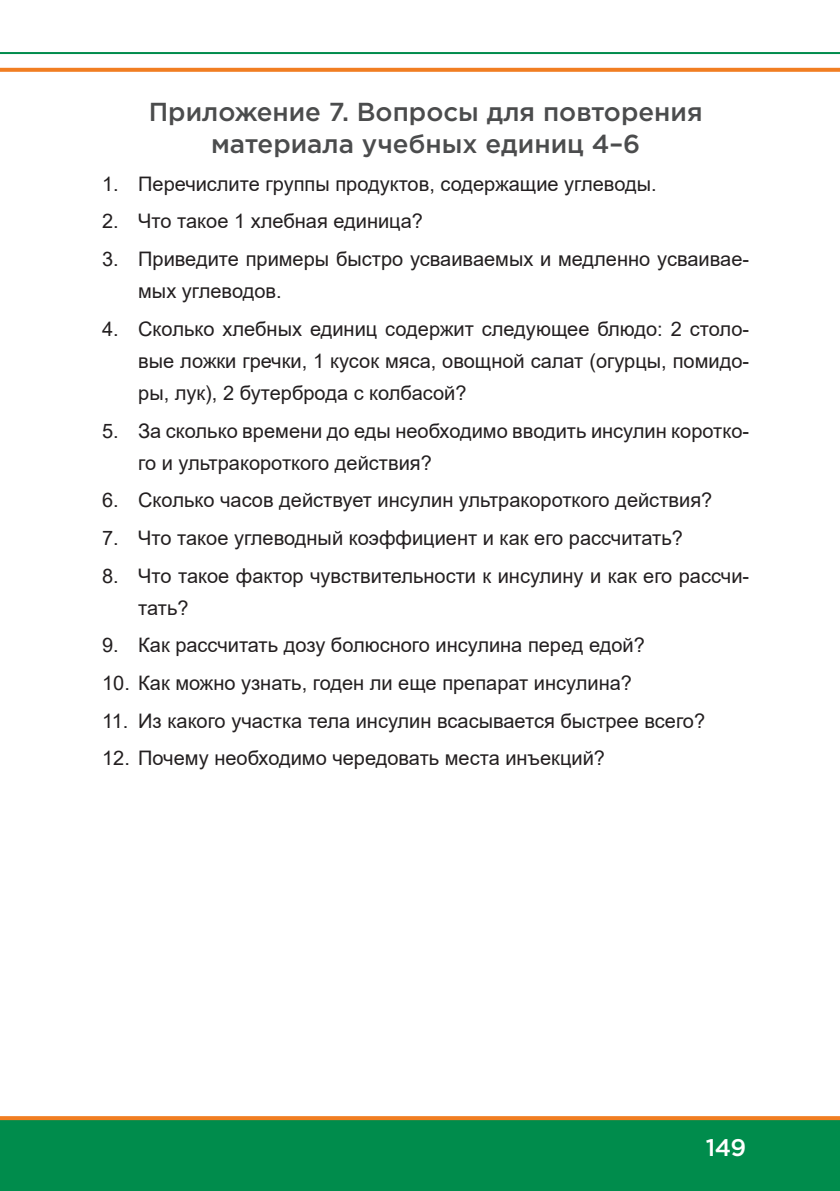
<style>
.page{position:relative;width:840px;height:1191px;background:#fff}
.page>*{position:absolute;margin:0;border:0;box-sizing:border-box;transform-origin:0 0}
.podzag_copy{font:500 26px/32px "Gotham Pro";color:#4b4c4d;text-align:center}
.t1{font:500 24px "Gotham Pro";color:#fff}
.t2{font:20px/32px "Arial";color:#231f20}
</style>
<div class="page">
<div style="left:0;top:1119px;width:839px;height:72px;background:#008c4c"></div>
<svg style="left:0;top:1116px;width:839px;height:4px;background:#f18229"></svg>
<svg style="left:0;top:68px;width:839px;height:4px;background:#f1842c"></svg>
<hr style="left:0;top:52px;width:839px;height:2px;background:#008c4c">
<p class="podzag_copy" style="left:149px;top:95px;width:555px">Приложение 7. Вопросы для повторения материала учебных единиц 4–6</p>
<p class="t2" style="left:102px;top:168px;width:555px">1. Перечислите группы продуктов, содержащие углеводы.</p>
<p class="t2" style="left:102px;top:205px;width:322px">2. Что такое 1 хлебная единица?</p>
<p class="t2" style="left:138px;top:243px;width:612px;text-indent:-36px">3. Приведите примеры быстро усваиваемых и медленно уcваивае&shy;мых углеводов.</p>
<p class="t2" style="left:138px;top:313px;width:612px;text-align:justify;text-indent:-36px">4. Сколько хлебных единиц содержит следующее блюдо: 2 столо&shy;вые ложки гречки, 1 кусок мяса, овощной салат (огурцы, помидо&shy;ры, лук), 2 бутерброда с колбасой?</p>
<p class="t2" style="left:138px;top:414px;width:612px;text-indent:-36px">5. За сколько времени до еды необходимо вводить инсулин коротко&shy;го и ультракороткого действия?</p>
<p class="t2" style="left:102px;top:484px;width:611px">6. Сколько часов действует инсулин ультракороткого действия?</p>
<p class="t2" style="left:102px;top:522px;width:582px">7. Что такое углеводный коэффициент и как его рассчитать?</p>
<p class="t2" style="left:138px;top:559px;width:612px;text-indent:-36px">8. Что такое фактор чувствительности к инсулину и как его рассчи&shy;тать?</p>
<p class="t2" style="left:102px;top:629px;width:544px">9. Как рассчитать дозу болюсного инсулина перед едой?</p>
<p class="t2" style="left:102px;top:667px;width:531px">10. Как можно узнать, годен ли еще препарат инсулина?</p>
<p class="t2" style="left:102px;top:704px;width:604px">11. Из какого участка тела инсулин всасывается быстрее всего?</p>
<p class="t2" style="left:102px;top:742px;width:504px">12. Почему необходимо чередовать места инъекций?</p>
<p class="t1" style="left:705px;top:1134px;width:42px">149</p>
</div>
